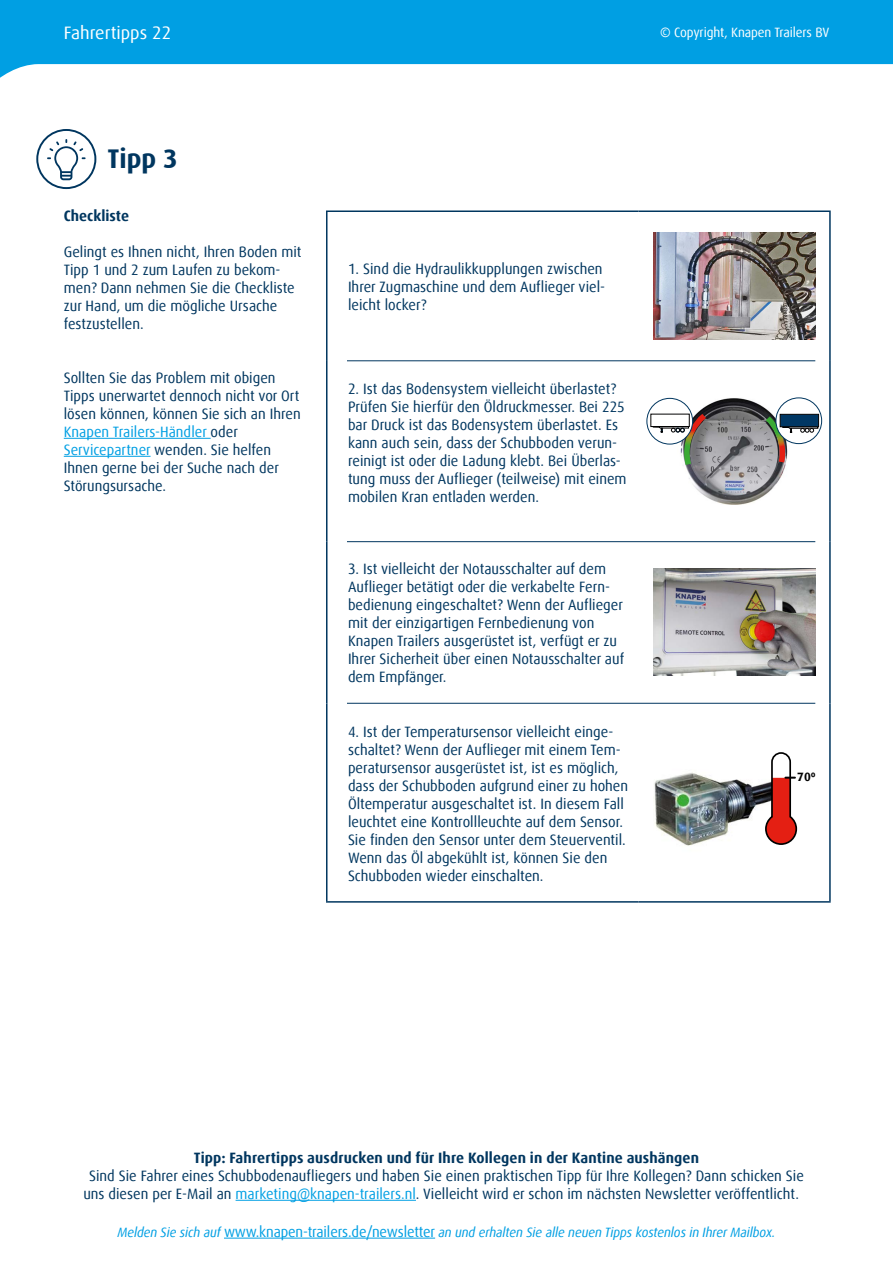
<style>
.page{position:relative;width:893px;height:1263px;background:#fff}
.page>*{position:absolute;margin:0;border:0;box-sizing:border-box;transform-origin:0 0}
.t1{font:700 27px "Dax";color:#00365f;scale:.96 1}
.t2{font:18px "Dax Offc Pro";color:#fff}
.t3{font:15px/18px "Dax Offc Pro";color:#00365f;scale:.96 1}
.t4{font:700 15px "Dax Offc Pro";letter-spacing:.01em;color:#00365f;scale:.96 1}
.t5{font:italic 13.5px "Dax Offc Pro";letter-spacing:-.01em;color:#009fe3;scale:.96 1}
.t6{font:13.5px "Dax Offc Pro";letter-spacing:-.01em;color:#fff;scale:.96 1}
.t7{font:700 12px "Dax Offc Pro";color:#000}
.s1{color:#009fe3}
.s2{font-style:normal;font-size:15px}
</style>
<div class="page">
<svg style="left:0;top:0;width:893px;height:78px;fill:#009fe3"></svg>
<svg style="left:36px;top:129px;width:60px;height:60px"></svg>
<hr style="left:64px;top:438px;width:147px;height:1px;background:#009fe3">
<hr style="left:64px;top:456px;width:87px;height:1px;background:#009fe3">
<svg style="left:327px;top:212px;width:496px;height:689px"></svg>
<hr style="left:326px;top:210px;width:313px;height:2px;background:#00365f">
<hr style="left:639px;top:210px;width:192px;height:2px;background:#00365f">
<hr style="left:829px;top:212px;width:2px;height:149px;background:#00365f">
<hr style="left:829px;top:361px;width:2px;height:180px;background:#00365f">
<hr style="left:829px;top:541px;width:2px;height:162px;background:#00365f">
<hr style="left:829px;top:703px;width:2px;height:198px;background:#00365f">
<hr style="left:326px;top:901px;width:313px;height:2px;background:#00365f">
<hr style="left:639px;top:901px;width:192px;height:2px;background:#00365f">
<hr style="left:326px;top:212px;width:1px;height:149px;background:#00365f">
<hr style="left:326px;top:361px;width:1px;height:180px;background:#00365f">
<hr style="left:326px;top:541px;width:1px;height:162px;background:#00365f">
<hr style="left:326px;top:703px;width:1px;height:198px;background:#00365f">
<img style="left:653px;top:232px;width:162px;height:108px">
<img style="left:678px;top:398px;width:113px;height:106px">
<svg style="left:647px;top:398px;width:46px;height:46px"></svg>
<div style="left:647px;top:398px;width:46px;height:46px;border:1px solid #00365f;border-radius:50%"></div>
<svg style="left:650px;top:408px;width:62px;height:63px"></svg>
<div style="left:776px;top:398px;width:46px;height:46px;background:#fff;border-radius:50%"></div>
<div style="left:776px;top:398px;width:46px;height:46px;border:1px solid #00365f;border-radius:50%"></div>
<svg style="left:760px;top:411px;width:58px;height:57px"></svg>
<div style="left:780px;top:414px;width:39px;height:13px;background:#003764"></div>
<div style="left:780px;top:414px;width:39px;height:13px;border:1px solid #020203"></div>
<img style="left:653px;top:569px;width:162px;height:107px">
<img style="left:653px;top:761px;width:120px;height:92px">
<svg style="left:764px;top:751px;width:34px;height:95px"></svg>
<hr style="left:347px;top:360px;width:468px;height:1px;background:#00365f">
<hr style="left:347px;top:541px;width:468px;height:1px;background:#00365f">
<hr style="left:347px;top:703px;width:468px;height:1px;background:#00365f">
<hr style="left:224px;top:1238px;width:211px;height:1px;background:#009fe3">
<hr style="left:236px;top:1200px;width:180px;height:1px;background:#009fe3">
<p class="t2" style="left:64px;top:21px;width:109px">Fahrertipps 22</p>
<p class="t6" style="left:660px;top:24px;width:177px">© Copyright, Knapen Trailers BV</p>
<h1 class="t1" style="left:107px;top:143px;width:75px">Tipp 3</h1>
<p class="t4" style="left:64px;top:206px;width:70px">Checkliste</p>
<p class="t3" style="left:64px;top:243px;width:249px">Gelingt es Ihnen nicht, Ihren Boden mit<br>Tipp 1 und 2 zum Laufen zu bekom&shy;men? Dann nehmen Sie die Checkliste zur Hand, um die mögliche Ursache festzustellen.</p>
<p class="t3" style="left:64px;top:369px;width:248px">Sollten Sie das Problem mit obigen<br>Tipps unerwartet dennoch nicht vor Ort lösen können, können Sie sich an Ihren<br><span class="s1">Knapen Trailers-Händler</span> oder<br><span class="s1">Servicepartner</span> wenden. Sie helfen<br>Ihnen gerne bei der Suche nach der<br>Störungsursache.</p>
<p class="t3" style="left:348px;top:260px;width:269px">1. Sind die Hydraulikkupplungen zwischen<br>Ihrer Zugmaschine und dem Auflieger viel&shy;leicht locker?</p>
<p class="t3" style="left:348px;top:380px;width:292px">2. Ist das Bodensystem vielleicht überlastet?<br>Prüfen Sie hierfür den Öldruckmesser. Bei 225 bar Druck ist das Bodensystem überlastet. Es kann auch sein, dass der Schubboden verun&shy;reinigt ist oder die Ladung klebt. Bei Überlas&shy;tung muss der Auflieger (teilweise) mit einem mobilen Kran entladen werden.</p>
<p class="t3" style="left:348px;top:560px;width:289px">3. Ist vielleicht der Notausschalter auf dem Auflieger betätigt oder die verkabelte Fern&shy;bedienung eingeschaltet? Wenn der Auflieger mit der einzigartigen Fernbedienung von Knapen Trailers ausgerüstet ist, verfügt er zu Ihrer Sicherheit über einen Notausschalter auf dem Empfänger.</p>
<p class="t3" style="left:348px;top:722px;width:293px">4. Ist der Temperatursensor vielleicht einge&shy;schaltet? Wenn der Auflieger mit einem Tem&shy;peratursensor ausgerüstet ist, ist es möglich, dass der Schubboden aufgrund einer zu hohen Öltemperatur ausgeschaltet ist. In diesem Fall leuchtet eine Kontrollleuchte auf dem Sensor.<br>Sie finden den Sensor unter dem Steuerventil.<br>Wenn das Öl abgekühlt ist, können Sie den Schubboden wieder einschalten.</p>
<p class="t7" style="left:797px;top:769px;width:20px">70º</p>
<p class="t4" style="left:194px;top:1148px;width:528px">Tipp: Fahrertipps ausdrucken und für Ihre Kollegen in der Kantine aushängen</p>
<p class="t3" style="left:83px;top:1167px;width:752px;text-align:center">Sind Sie Fahrer eines Schubbodenaufliegers und haben Sie einen praktischen Tipp für Ihre Kollegen? Dann schicken Sie uns diesen per E-Mail an <span class="s1">marketing@knapen-trailers.nl</span>. Vielleicht wird er schon im nächsten Newsletter veröffentlicht.</p>
<p class="t5" style="left:117px;top:1223px;width:687px">Melden Sie sich auf <span class="s2">www.knapen-trailers.de/newsletter</span> an und erhalten Sie alle neuen Tipps kostenlos in Ihrer Mailbox.</p>
</div>
